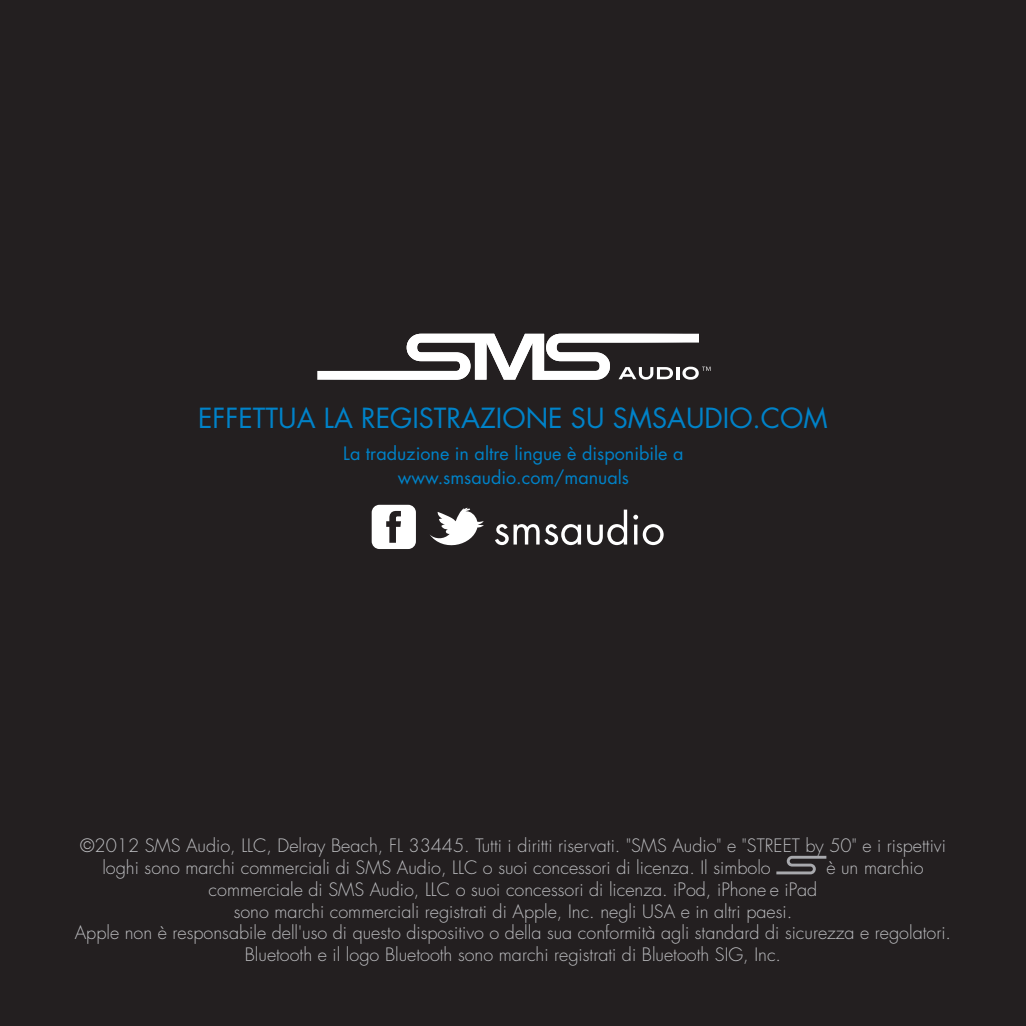
<style>
.page{position:relative;width:1026px;height:1026px;background:#231f20}
.page>*{position:absolute;margin:0;border:0;box-sizing:border-box;transform-origin:0 0}
.t1{font:27px "Futura Std";color:#0082c8}
.t2{font:300 18px/21.6px "Futura Std";color:#bcbdc0}
.t3{font:18px "Futura Std";color:#0082c8}
</style>
<div class="page">
<svg style="left:776px;top:856px;width:50px;height:18px"></svg>
<svg style="left:317px;top:334px;width:394px;height:46px"></svg>
<svg style="left:372px;top:505px;width:44px;height:44px"></svg>
<svg style="left:495px;top:524px;width:86px;height:21px"></svg>
<svg style="left:587px;top:510px;width:40px;height:35px"></svg>
<svg style="left:633px;top:515px;width:31px;height:30px"></svg>
<svg style="left:430px;top:508px;width:54px;height:38px"></svg>
<p class="t1" style="left:198px;top:401px;width:631px">EFFETTUA LA REGISTRAZIONE SU SMSAUDIO.COM</p>
<p class="t3" style="left:343px;top:442px;width:342px">La traduzione in altre lingue è disponibile a</p>
<p class="t3" style="left:398px;top:466px;width:233px">www.smsaudio.com/manuals</p>
<p class="t2" style="left:102px;top:835px;width:845px;text-indent:-22px">©2012 SMS Audio, LLC, Delray Beach, FL 33445. Tutti i diritti riservati. "SMS Audio" e "STREET by 50" e i rispettivi loghi sono marchi commerciali di SMS Audio, LLC o suoi concessori di licenza. Il simbolo</p>
<p class="t2" style="left:826px;top:858px;width:99px">è un marchio</p>
<p class="t2" style="left:75px;top:879px;width:878px;text-align:center">commerciale di SMS Audio, LLC o suoi concessori di licenza. iPod, iPhone e iPad<br>sono marchi commerciali registrati di Apple, Inc. negli USA e in altri paesi.<br>Apple non è responsabile dell'uso di questo dispositivo o della sua conformità agli standard di sicurezza e regolatori.<br>Bluetooth e il logo Bluetooth sono marchi registrati di Bluetooth SIG, Inc.</p>
</div>
